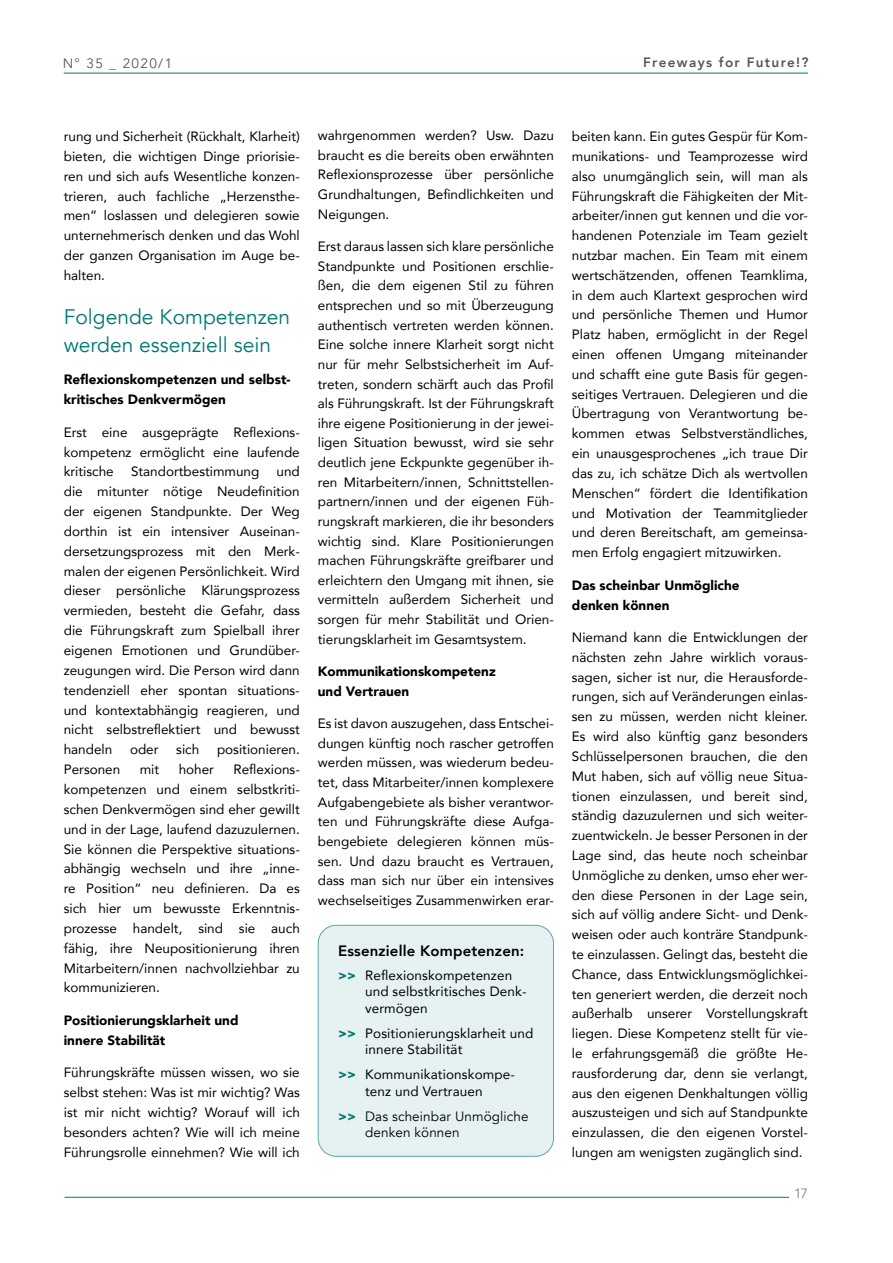
<style>
.page{position:relative;width:893px;height:1263px;background:#fff}
.page>*{position:absolute;margin:0;border:0;box-sizing:border-box;transform-origin:0 0}
.t1{font:21px/27.3px "Avenir";color:#007973}
.t2{font:800 15px "Avenir";letter-spacing:.01em;color:#000}
.t3{font:13.5px/19.8px "Avenir";color:#000;text-align:justify}
.t4{font:900 13.5px/19.8px "Avenir";color:#000}
.t5{font:13.5px/16.5px "Avenir";letter-spacing:.01em;color:#000}
.t6{font:800 13.5px "Avenir";letter-spacing:.1em;color:#575756}
.t7{font:13.5px "Avenir";letter-spacing:.1em;color:#575756}
.t8{font:13.5px "Avenir";color:#878786}
.s1{font-weight:900;color:#007973}
</style>
<div class="page">
<hr style="left:64px;top:73px;width:744px;height:1px;background:#007973">
<hr style="left:64px;top:1197px;width:725px;height:1px;background:#007973">
<div style="left:318px;top:925px;width:235px;height:231px;background:#e6f1f1;border-radius:18px"></div>
<div style="left:318px;top:925px;width:236px;height:232px;border:1px solid #5aa8a6;border-radius:18px"></div>
<p class="t7" style="left:63px;top:57px;width:111px">N° 35 _ 2020/1</p>
<p class="t6" style="left:643px;top:56px;width:167px">Freeways for Future!?</p>
<p class="t3" style="left:64px;top:126px;width:238px">rung und Sicherheit (Rückhalt, Klarheit) bieten, die wichtigen Dinge priorisie&shy;ren und sich aufs Wesentliche konzen&shy;trieren, auch fachliche „Herzensthe&shy;men“ loslassen und delegieren sowie unternehmerisch denken und das Wohl der ganzen Organisation im Auge be&shy;halten.</p>
<h1 class="t1" style="left:64px;top:306px;width:228px">Folgende Kompetenzen werden essenziell sein</h1>
<p class="t4" style="left:64px;top:369px;width:228px">Reflexionskompetenzen und selbst&shy;kritisches Denkvermögen</p>
<p class="t3" style="left:64px;top:422px;width:238px">Erst eine ausgeprägte Reflexions&shy;kompetenz ermöglicht eine laufende kritische</p>
<p class="t3" style="left:64px;top:462px;width:238px;text-indent:213px">und die mitunter nötige Neudefinition der eigenen Standpunkte. Der Weg dorthin ist ein intensiver Auseinan&shy;dersetzungsprozess mit den Merk&shy;malen der eigenen Persönlichkeit. Wird dieser persönliche Klärungsprozess vermieden, besteht die Gefahr, dass die Führungskraft zum Spielball ihrer eigenen Emotionen und Grundüber&shy;zeugungen wird. Die Person wird dann tendenziell eher spontan situations&shy;und kontextabhängig reagieren, und nicht selbstreflektiert und bewusst handeln</p>
<p class="t3" style="left:131px;top:462px;width:130px">Standortbestimmung</p>
<p class="t3" style="left:130px;top:739px;width:30px">oder</p>
<p class="t3" style="left:176px;top:739px;width:25px">sich</p>
<p class="t3" style="left:217px;top:739px;width:84px">positionieren.</p>
<p class="t3" style="left:64px;top:759px;width:238px;text-indent:170px">Reflexions&shy;kompetenzen und einem selbstkriti&shy;schen Denkvermögen sind eher gewillt und in der Lage, laufend dazuzulernen.<br>Sie können die Perspektive situations&shy;abhängig wechseln und ihre „inne&shy;re Position“ neu definieren. Da es sich hier um bewusste Erkenntnis&shy;prozesse handelt, sind sie auch fähig, ihre Neupositionierung ihren Mitarbeitern/innen nachvollziehbar zu kommunizieren.</p>
<p class="t4" style="left:64px;top:1011px;width:176px">Positionierungsklarheit und innere Stabilität</p>
<p class="t3" style="left:64px;top:1063px;width:238px">Führungskräfte müssen wissen, wo sie selbst stehen: Was ist mir wichtig? Was ist mir nicht wichtig? Worauf will ich besonders achten? Wie will ich meine Führungsrolle einnehmen? Wie will ich</p>
<p class="t3" style="left:64px;top:759px;width:58px">Personen</p>
<p class="t3" style="left:140px;top:759px;width:21px">mit</p>
<p class="t3" style="left:179px;top:759px;width:37px">hoher</p>
<p class="t3" style="left:318px;top:125px;width:238px">wahrgenommen werden? Usw. Dazu braucht es die bereits oben erwähnten Reflexionsprozesse über persönliche Grundhaltungen, Befindlichkeiten und Neigungen.</p>
<p class="t3" style="left:318px;top:237px;width:238px">Erst daraus lassen sich klare persönliche Standpunkte und Positionen erschlie&shy;ßen, die dem eigenen Stil zu führen entsprechen und so mit Überzeugung authentisch vertreten werden können.<br>Eine solche innere Klarheit sorgt nicht nur für mehr Selbstsicherheit im Auf&shy;treten, sondern schärft auch das Profil als Führungskraft. Ist der Führungskraft ihre eigene Positionierung in der jewei&shy;ligen Situation bewusst, wird sie sehr deutlich jene Eckpunkte gegenüber ih&shy;ren Mitarbeitern/innen, Schnittstellen&shy;partnern/innen und der eigenen Füh&shy;rungskraft markieren, die ihr besonders wichtig sind. Klare Positionierungen machen Führungskräfte greifbarer und erleichtern den Umgang mit ihnen, sie vermitteln außerdem Sicherheit und sorgen für mehr Stabilität und Orien&shy;tierungsklarheit im Gesamtsystem.</p>
<p class="t4" style="left:318px;top:663px;width:179px">Kommunikationskompetenz und Vertrauen</p>
<p class="t3" style="left:318px;top:713px;width:238px">Es ist davon auszugehen, dass Entschei&shy;dungen künftig noch rascher getroffen werden müssen, was wiederum bedeu&shy;tet, dass Mitarbeiter/innen komplexere Aufgabengebiete als bisher verantwor&shy;ten und Führungskräfte diese Aufga&shy;bengebiete delegieren können müs&shy;sen. Und dazu braucht es Vertrauen, dass man sich nur über ein intensives wechselseitiges Zusammenwirken erar-</p>
<p class="t2" style="left:338px;top:944px;width:188px">Essenzielle Kompetenzen:</p>
<p class="t3" style="left:365px;top:967px;width:163px;line-height:16.5px;text-align:left;text-indent:-27px"><span class="s1">&gt;&gt;</span> Reflexionskompetenzen und selbstkritisches Denk&shy;vermögen</p>
<p class="t3" style="left:365px;top:1025px;width:170px;line-height:16.5px;text-indent:-27px"><span class="s1">&gt;&gt;</span> Positionierungsklarheit und innere Stabilität</p>
<p class="t3" style="left:338px;top:1066px;width:178px;line-height:16.5px;text-align:center"><span class="s1">&gt;&gt;</span> Kommunikationskompe&shy;tenz und Vertrauen</p>
<p class="t5" style="left:365px;top:1109px;width:165px;text-indent:-27px"><span class="s1">&gt;&gt;</span> Das scheinbar Unmögliche denken können</p>
<p class="t3" style="left:572px;top:126px;width:238px">beiten kann. Ein gutes Gespür für Kom&shy;munikations- und Teamprozesse wird also unumgänglich sein, will man als Führungskraft die Fähigkeiten der Mit&shy;arbeiter/innen gut kennen und die vor&shy;handenen Potenziale im Team gezielt nutzbar machen. Ein Team mit einem wertschätzenden, offenen Teamklima, in dem auch Klartext gesprochen wird und persönliche Themen und Humor Platz haben, ermöglicht in der Regel einen offenen Umgang miteinander und schafft eine gute Basis für gegen&shy;seitiges Vertrauen. Delegieren und die Übertragung von Verantwortung be&shy;kommen etwas Selbstverständliches, ein unausgesprochenes „ich traue Dir das zu, ich schätze Dich als wertvollen Menschen“ fördert die Identifikation und Motivation der Teammitglieder und deren Bereitschaft, am gemeinsa&shy;men Erfolg engagiert mitzuwirken.</p>
<p class="t4" style="left:572px;top:576px;width:169px">Das scheinbar Unmögliche denken können</p>
<p class="t3" style="left:572px;top:628px;width:238px">Niemand kann die Entwicklungen der nächsten zehn Jahre wirklich voraus&shy;sagen, sicher ist nur, die Herausforde&shy;rungen, sich auf Veränderungen einlas&shy;sen zu müssen, werden nicht kleiner.<br>Es wird also künftig ganz besonders Schlüsselpersonen brauchen, die den Mut haben, sich auf völlig neue Situa&shy;tionen einzulassen, und bereit sind, ständig dazuzulernen und sich weiter&shy;zuentwickeln. Je besser Personen in der Lage sind, das heute noch scheinbar Unmögliche zu denken, umso eher wer&shy;den diese Personen in der Lage sein, sich auf völlig andere Sicht- und Denk&shy;weisen oder auch konträre Standpunk&shy;te einzulassen. Gelingt das, besteht die Chance, dass Entwicklungsmöglichkei&shy;ten generiert werden, die derzeit noch außerhalb unserer Vorstellungskraft liegen. Diese Kompetenz stellt für vie&shy;le erfahrungsgemäß die größte He&shy;rausforderung dar, denn sie verlangt, aus den eigenen Denkhaltungen völlig auszusteigen und sich auf Standpunkte einzulassen, die den eigenen Vorstel&shy;lungen am wenigsten zugänglich sind.</p>
<p class="t8" style="left:794px;top:1187px;width:16px">17</p>
</div>
